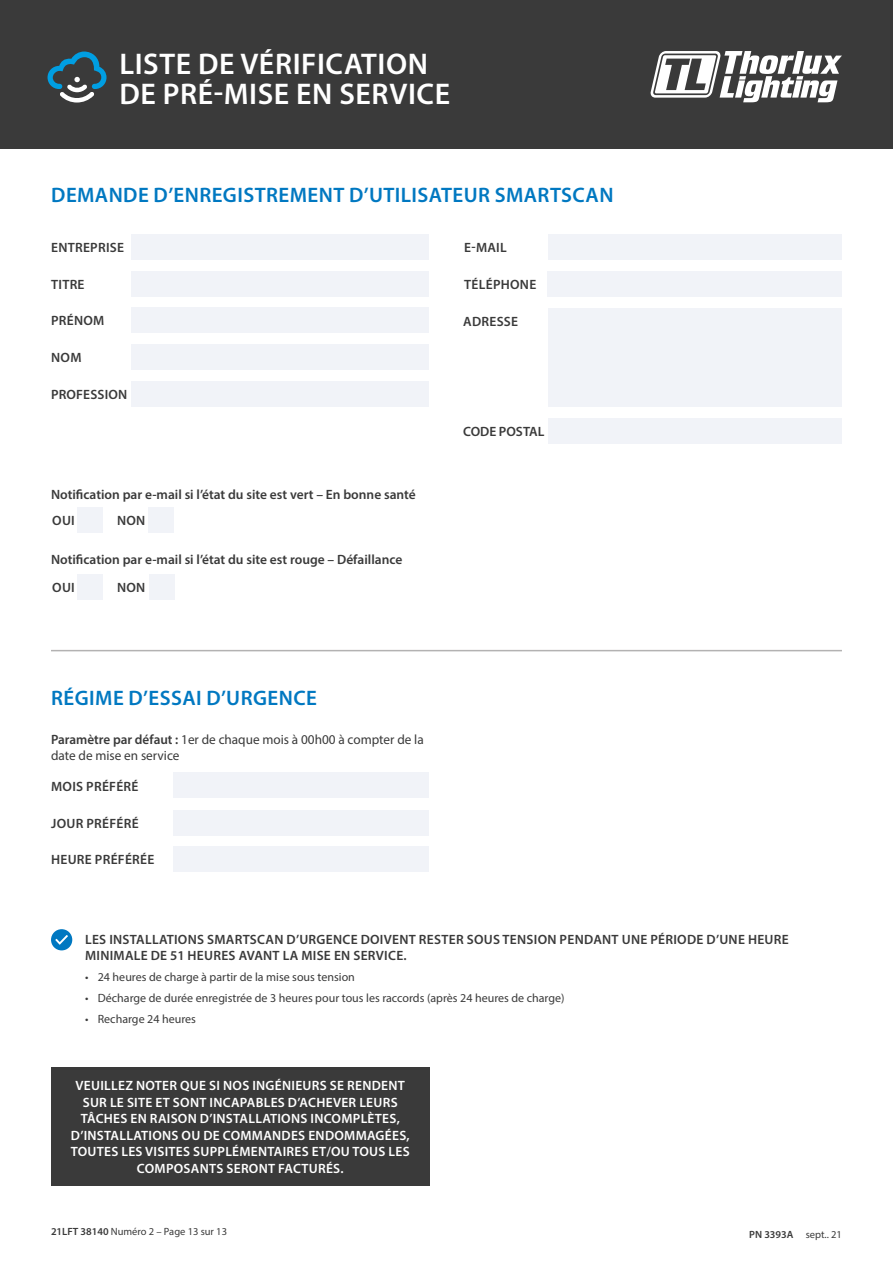
<style>
.page{position:relative;width:893px;height:1263px;background:#fff}
.page>*{position:absolute;margin:0;border:0;box-sizing:border-box;transform-origin:0 0}
.t1{font:600 30px/30px "Myriad Pro";letter-spacing:.02em;color:#fff}
.t2{font:600 21px "Myriad Pro";letter-spacing:.02em;color:#0078c1}
.t3{font:600 13.5px/16.5px "Myriad Pro";letter-spacing:.02em;color:#fff;text-align:center}
.t4{font:600 13.5px/16.5px "Myriad Pro";letter-spacing:.02em;color:#3a3a3a}
.t5{font:600 13.5px "Myriad Pro";color:#3a3a3a}
.t6{font:13.5px/16.5px "Myriad Pro";color:#3a3a3a}
.t7{font:12px "Myriad Pro";color:#3a3a3a}
.t8{font:10.5px "Myriad Pro";color:#3a3a3a}
.s1{font-weight:600}
</style>
<div class="page">
<div style="left:0;top:0;width:893px;height:149px;background:#3a3a3a"></div>
<svg style="left:651px;top:51px;width:191px;height:51px"></svg>
<svg style="left:48px;top:52px;width:59px;height:51px"></svg>
<div style="left:131px;top:234px;width:298px;height:25px;background:#f1f3f8"></div>
<div style="left:174px;top:773px;width:255px;height:25px;background:#f1f3f8"></div>
<div style="left:131px;top:271px;width:298px;height:26px;background:#f1f3f8"></div>
<div style="left:174px;top:810px;width:255px;height:25px;background:#f1f3f8"></div>
<div style="left:548px;top:234px;width:294px;height:25px;background:#f1f3f8"></div>
<div style="left:548px;top:271px;width:294px;height:26px;background:#f1f3f8"></div>
<div style="left:131px;top:307px;width:298px;height:26px;background:#f1f3f8"></div>
<div style="left:174px;top:846px;width:255px;height:26px;background:#f1f3f8"></div>
<div style="left:131px;top:382px;width:298px;height:25px;background:#f1f3f8"></div>
<div style="left:131px;top:344px;width:298px;height:25px;background:#f1f3f8"></div>
<div style="left:548px;top:308px;width:293px;height:98px;background:#f1f3f8"></div>
<div style="left:548px;top:418px;width:293px;height:25px;background:#f1f3f8"></div>
<div style="left:77px;top:507px;width:25px;height:26px;background:#f1f3f8"></div>
<div style="left:77px;top:574px;width:25px;height:26px;background:#f1f3f8"></div>
<div style="left:148px;top:507px;width:26px;height:26px;background:#f1f3f8"></div>
<div style="left:149px;top:574px;width:26px;height:26px;background:#f1f3f8"></div>
<hr style="left:51px;top:650px;width:791px;height:1px;background:#b3b2b2">
<div style="left:51px;top:1067px;width:378px;height:118px;background:#3a3a3a"></div>
<svg style="left:51px;top:929px;width:21px;height:21px"></svg>
<h1 class="t1" style="left:119px;top:48px;width:332px">LISTE DE VÉRIFICATION<br>DE PRÉ-MISE EN SERVICE</h1>
<h2 class="t2" style="left:51px;top:181px;width:564px">DEMANDE D’ENREGISTREMENT D’UTILISATEUR SMARTSCAN</h2>
<p class="t4" style="left:51px;top:239px;width:74px">ENTREPRISE</p>
<p class="t4" style="left:51px;top:276px;width:35px">TITRE</p>
<p class="t4" style="left:51px;top:312px;width:55px">PRÉNOM</p>
<p class="t4" style="left:51px;top:348px;width:32px">NOM</p>
<p class="t4" style="left:51px;top:386px;width:77px">PROFESSION</p>
<p class="t5" style="left:51px;top:486px;width:366px">Notification par e-mail si l’état du site est vert – En bonne santé</p>
<p class="t4" style="left:52px;top:512px;width:24px">OUI</p>
<p class="t4" style="left:117px;top:512px;width:30px">NON</p>
<p class="t5" style="left:51px;top:551px;width:353px">Notification par e-mail si l’état du site est rouge – Défaillance</p>
<p class="t4" style="left:52px;top:579px;width:24px">OUI</p>
<p class="t4" style="left:117px;top:579px;width:30px">NON</p>
<h2 class="t2" style="left:51px;top:684px;width:267px">RÉGIME D’ESSAI D’URGENCE</h2>
<p class="t6" style="left:51px;top:731px;width:374px"><span class="s1">Paramètre par défaut :</span> 1er de chaque mois à 00h00 à compter de la date de mise en service</p>
<p class="t4" style="left:51px;top:777px;width:89px">MOIS PRÉFÉRÉ</p>
<p class="t4" style="left:51px;top:815px;width:89px">JOUR PRÉFÉRÉ</p>
<p class="t4" style="left:51px;top:851px;width:105px">HEURE PRÉFÉRÉE</p>
<p class="t4" style="left:464px;top:239px;width:44px">E-MAIL</p>
<p class="t4" style="left:464px;top:276px;width:74px">TÉLÉPHONE</p>
<p class="t4" style="left:463px;top:313px;width:57px">ADRESSE</p>
<p class="t5" style="left:463px;top:423px;width:83px">CODE POSTAL</p>
<p class="t4" style="left:85px;top:931px;width:705px">LES INSTALLATIONS SMARTSCAN D’URGENCE DOIVENT RESTER SOUS TENSION PENDANT UNE PÉRIODE D’UNE HEURE<br>MINIMALE DE 51 HEURES AVANT LA MISE EN SERVICE.</p>
<p class="t7" style="left:85px;top:969px;width:271px">• 24 heures de charge à partir de la mise sous tension</p>
<p class="t7" style="left:85px;top:990px;width:481px">• Décharge de durée enregistrée de 3 heures pour tous les raccords (après 24 heures de charge)</p>
<p class="t7" style="left:85px;top:1011px;width:112px">• Recharge 24 heures</p>
<p class="t3" style="left:71px;top:1077px;width:340px">VEUILLEZ NOTER QUE SI NOS INGÉNIEURS SE RENDENT SUR LE SITE ET SONT INCAPABLES D’ACHEVER LEURS TÂCHES EN RAISON D’INSTALLATIONS INCOMPLÈTES, D’INSTALLATIONS OU DE COMMANDES ENDOMMAGÉES, TOUTES LES VISITES SUPPLÉMENTAIRES ET/OU TOUS LES COMPOSANTS SERONT FACTURÉS.</p>
<p class="t8" style="left:51px;top:1225px;width:178px"><span class="s1">21LFT 38140</span> Numéro 2 – Page 13 sur 13</p>
<p class="t8" style="left:749px;top:1227px;width:94px"><span class="s1">PN 3393A</span> sept.. 21</p>
</div>
